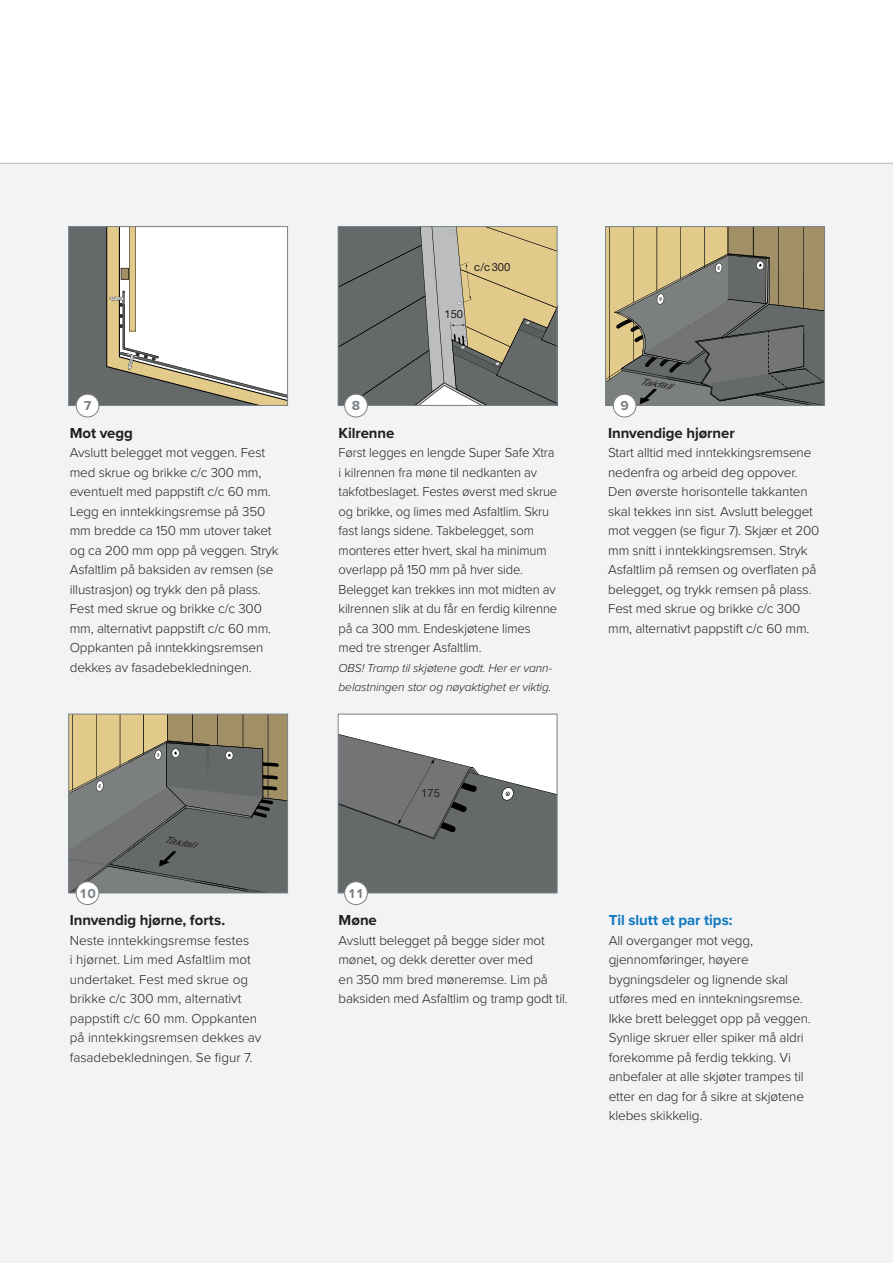
<style>
.page{position:relative;width:893px;height:1263px;background:#fff}
.page>*{position:absolute;margin:0;border:0;box-sizing:border-box;transform-origin:0 0}
.Overskrift2{font:700 15px "Proxima Nova";letter-spacing:-.005em;color:#231f20}
.Overskrift2-2{font:700 15px "Proxima Nova";letter-spacing:-.005em;color:#1078bf}
.brødtekst2{font:300 13.5px/19.5px "Proxima Nova";letter-spacing:-.01em;color:#231f20}
.brødtekst2-2{font:300 13.5px/19.5px "Proxima Nova";letter-spacing:-.01em;color:#231f20;scale:.96 1}
.brødtekst2-3{font:700 13.5px "Proxima Nova";color:#7b8085}
.brødtekst2-4{font:italic 300 12px/19.5px "Proxima Nova";letter-spacing:-.01em;color:#231f20}
.t1{font:11.25px "Helvetica Neue";color:#231f20}
.t2{font:italic 9px "Helvetica Neue";color:#231f20;scale:1.25 1}
</style>
<div class="page">
<div style="left:0;top:163px;width:893px;height:1100px;background:#f2f3f4"></div>
<svg style="left:70px;top:228px;width:216px;height:176px"></svg>
<div style="left:68px;top:226px;width:220px;height:180px;border:1px solid #7b8085"></div>
<svg style="left:70px;top:716px;width:216px;height:175px;background:#7f7c70"></svg>
<div style="left:68px;top:714px;width:220px;height:179px;border:1px solid #7b8085"></div>
<svg style="left:340px;top:228px;width:215px;height:176px;background:#928e7d"></svg>
<div style="left:338px;top:226px;width:219px;height:180px;border:1px solid #7b8085"></div>
<div style="left:338px;top:714px;width:219px;height:179px;background:#fff"></div>
<svg style="left:340px;top:734px;width:215px;height:157px"></svg>
<div style="left:338px;top:714px;width:219px;height:179px;border:1px solid #7b8085"></div>
<svg style="left:607px;top:228px;width:216px;height:176px;background:#928a74"></svg>
<svg style="left:695px;top:326px;width:109px;height:16px;background:#646668"></svg>
<svg style="left:720px;top:382px;width:103px;height:19px;background:#5d6061"></svg>
<div style="left:605px;top:226px;width:220px;height:180px;border:1px solid #7b8085"></div>
<div style="left:76px;top:394px;width:23px;height:23px;background:#fff;border-radius:50%"></div>
<div style="left:76px;top:394px;width:23px;height:23px;border:1px solid #7b8085;border-radius:50%"></div>
<div style="left:76px;top:882px;width:23px;height:22px;background:#fff;border-radius:50%"></div>
<div style="left:76px;top:881px;width:23px;height:24px;border:1px solid #7b8085;border-radius:50%"></div>
<div style="left:345px;top:394px;width:22px;height:23px;background:#fff;border-radius:50%"></div>
<div style="left:344px;top:394px;width:24px;height:23px;border:1px solid #7b8085;border-radius:50%"></div>
<div style="left:345px;top:882px;width:22px;height:22px;background:#fff;border-radius:50%"></div>
<div style="left:344px;top:881px;width:24px;height:24px;border:1px solid #7b8085;border-radius:50%"></div>
<div style="left:613px;top:394px;width:23px;height:23px;background:#fff;border-radius:50%"></div>
<div style="left:613px;top:394px;width:23px;height:23px;border:1px solid #7b8085;border-radius:50%"></div>
<hr style="left:0;top:163px;width:893px;height:1px;background:#b2b7bc">
<p class="t1" style="left:474px;top:259px;width:38px">c/c 300</p>
<p class="t1" style="left:444px;top:306px;width:20px">150</p>
<p class="t2" style="left:641px;top:374px;width:27px;rotate:10deg">Takfall</p>
<p class="brødtekst2-3" style="left:83px;top:395px;width:10px">7</p>
<p class="brødtekst2-3" style="left:352px;top:395px;width:10px">8</p>
<p class="brødtekst2-3" style="left:620px;top:395px;width:10px">9</p>
<p class="Overskrift2" style="left:70px;top:422px;width:65px">Mot vegg</p>
<p class="brødtekst2" style="left:70px;top:442px;width:210px">Avslutt belegget mot veggen. Fest med skrue og brikke c/c 300 mm, eventuelt med pappstift c/c 60 mm.<br>Legg en inntekkingsremse på 350 mm bredde ca 150 mm utover taket og ca 200 mm opp på veggen. Stryk<br>Asfaltlim på baksiden av remsen (se illustrasjon) og trykk den på plass.<br>Fest med skrue og brikke c/c 300 mm, alternativt pappstift c/c 60 mm.<br>Oppkanten på inntekkingsremsen dekkes av fasadebekledningen.</p>
<p class="Overskrift2" style="left:339px;top:422px;width:57px">Kilrenne</p>
<p class="brødtekst2-2" style="left:339px;top:442px;width:229px">Først legges en lengde Super Safe Xtra i kilrennen fra møne til nedkanten av takfotbeslaget. Festes øverst med skrue og brikke, og limes med Asfaltlim. Skru fast langs sidene. Takbelegget, som monteres etter hvert, skal ha minimum overlapp på 150 mm på hver side.<br>Belegget kan trekkes inn mot midten av kilrennen slik at du får en ferdig kilrenne på ca 300 mm. Endeskjøtene limes med tre strenger Asfaltlim.</p>
<p class="brødtekst2-4" style="left:339px;top:657px;width:215px">OBS! Tramp til skjøtene godt. Her er vann&shy;belastningen stor og nøyaktighet er viktig.</p>
<p class="Overskrift2" style="left:608px;top:422px;width:128px">Innvendige hjørner</p>
<p class="brødtekst2" style="left:608px;top:442px;width:213px">Start alltid med inntekkingsremsene nedenfra og arbeid deg oppover.<br>Den øverste horisontelle takkanten skal tekkes inn sist. Avslutt belegget mot veggen (se figur 7). Skjær et 200 mm snitt i inntekkingsremsen. Stryk Asfaltlim på remsen og overflaten på belegget, og trykk remsen på plass.<br>Fest med skrue og brikke c/c 300 mm, alternativt pappstift c/c 60 mm.</p>
<p class="t1" style="left:421px;top:785px;width:20px">175</p>
<p class="t2" style="left:165px;top:833px;width:27px;rotate:10deg">Takfall</p>
<p class="brødtekst2-3" style="left:79px;top:883px;width:18px">10</p>
<p class="brødtekst2-3" style="left:348px;top:883px;width:18px">11</p>
<p class="Overskrift2" style="left:70px;top:909px;width:157px">Innvendig hjørne, forts.</p>
<p class="brødtekst2" style="left:70px;top:930px;width:193px">Neste inntekkingsremse festes<br>i hjørnet. Lim med Asfaltlim mot undertaket. Fest med skrue og brikke c/c 300 mm, alternativt pappstift c/c 60 mm. Oppkanten på inntekkingsremsen dekkes av fasadebekledningen. Se figur 7.</p>
<p class="Overskrift2" style="left:339px;top:909px;width:40px">Møne</p>
<p class="brødtekst2" style="left:339px;top:930px;width:231px">Avslutt belegget på begge sider mot mønet, og dekk deretter over med<br>en 350 mm bred møneremse. Lim på baksiden med Asfaltlim og tramp godt til.</p>
<p class="Overskrift2-2" style="left:609px;top:909px;width:125px">Til slutt et par tips:</p>
<p class="brødtekst2" style="left:609px;top:930px;width:204px">All overganger mot vegg, gjennomføringer, høyere bygningsdeler og lignende skal utføres med en inntekningsremse.<br>Ikke brett belegget opp på veggen.<br>Synlige skruer eller spiker må aldri forekomme på ferdig tekking. Vi anbefaler at alle skjøter trampes til etter en dag for å sikre at skjøtene klebes skikkelig.</p>
</div>
